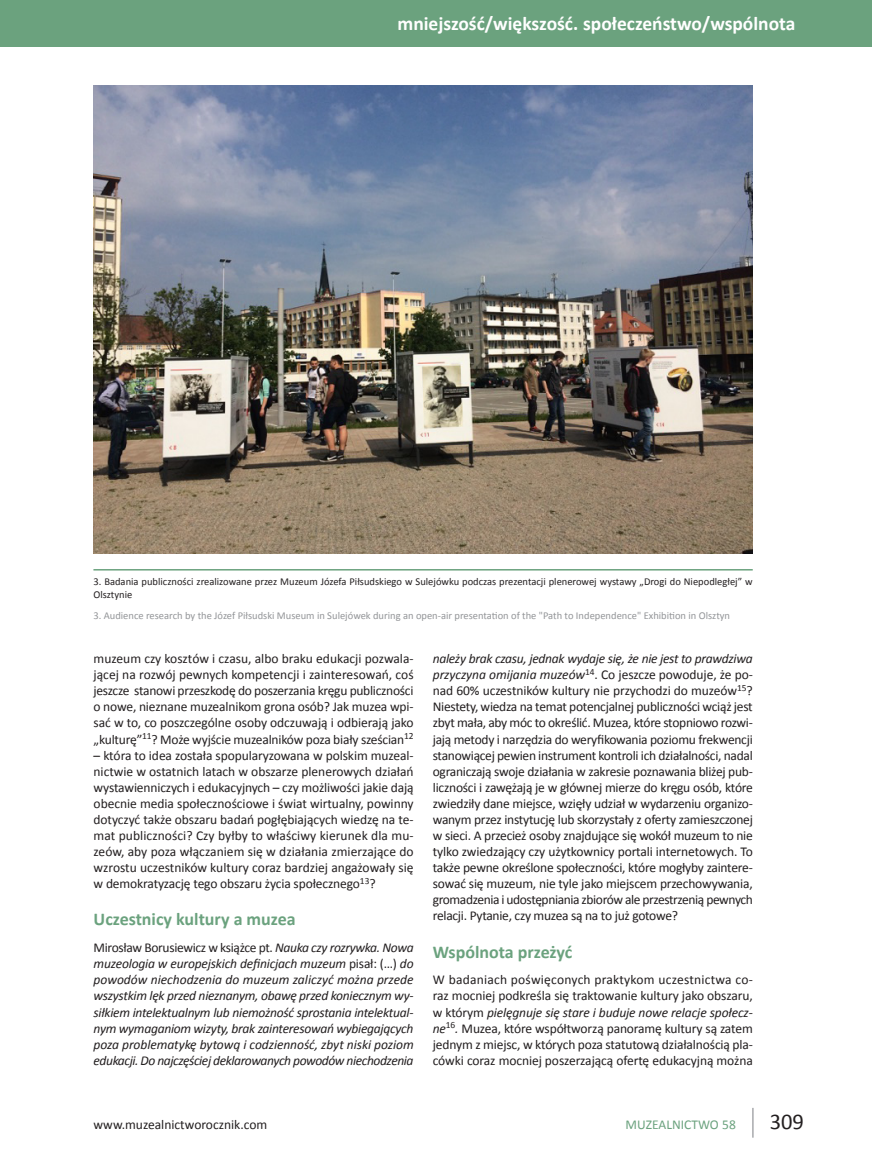
<style>
.page{position:relative;width:872px;height:1170px;background:#fff}
.page>*{position:absolute;margin:0;border:0;box-sizing:border-box;transform-origin:0 0}
.t1{font:22.5px "Calibri";color:#231f20}
.t2{font:700 19.5px "Calibri";color:#fff}
.SRODTYTUL{font:700 18px "Calibri";color:#6ba27e}
.BODY_TEXT{font:13.5px/16px "Calibri";letter-spacing:-.02em;color:#221e1f;text-align:justify}
.BODY_TEXT-2{font:13.5px/16px "Calibri";letter-spacing:-.015em;color:#231f20;text-align:justify}
.BODY_TEXT-3{font:italic 13.5px/16px "Calibri";letter-spacing:-.03em;color:#221e1f;text-align:justify}
.t3{font:13.5px "Calibri";color:#6ba27e}
.podpis_ilustracja_po{font:10.5px/12.6px "Calibri";color:#231f20}
.podpis_ilustracje_an{font:10.5px "Calibri";color:#939598}
.s1{font-style:normal;color:#231f20}
.s2{color:#231f20}
.s3{font-style:italic}
</style>
<div class="page">
<hr style="left:752px;top:1107px;width:1px;height:30px;background:#a8a9ad">
<div style="left:0;top:0;width:872px;height:47px;background:#6ba27e"></div>
<img style="left:93px;top:85px;width:660px;height:468px">
<hr style="left:93px;top:569px;width:659px;height:1px;background:#6ba27e">
<h2 class="t2" style="left:397px;top:11px;width:399px">mniejszość/większość. społeczeństwo/wspólnota</h2>
<p class="podpis_ilustracja_po" style="left:93px;top:575px;width:661px">3. Badania publiczności zrealizowane przez Muzeum Józefa Piłsudskiego w Sulejówku podczas prezentacji plenerowej wystawy „Drogi do Niepodległej” w<br>Olsztynie</p>
<p class="podpis_ilustracje_an" style="left:93px;top:609px;width:638px">3. Audience research by the Józef Piłsudski Museum in Sulejówek during an open-air presentation of the "Path to Independence" Exhibition in Olsztyn</p>
<p class="BODY_TEXT-2" style="left:94px;top:650px;width:321px">muzeum czy kosztów i czasu, albo braku edukacji pozwala&shy;jącej na rozwój pewnych kompetencji i zainteresowań, coś jeszcze stanowi przeszkodę do poszerzania kręgu publiczności o nowe, nieznane muzealnikom grona osób? Jak muzea wpi&shy;sać w to, co poszczególne osoby odczuwają i odbierają jako „kulturę”<sup>11</sup>? Może wyjście muzealników poza biały sześcian<sup>12</sup></p>
<p class="BODY_TEXT-2" style="left:94px;top:746px;width:322px">– która to idea została spopularyzowana w polskim muzeal&shy;nictwie w ostatnich latach w obszarze plenerowych działań wystawienniczych i edukacyjnych – czy możliwości jakie dają obecnie media społecznościowe i świat wirtualny, powinny dotyczyć także obszaru badań pogłębiających wiedzę na te&shy;mat publiczności? Czy byłby to właściwy kierunek dla mu&shy;zeów, aby poza włączaniem się w działania zmierzające do wzrostu uczestników kultury coraz bardziej angażowały się w demokratyzację tego obszaru życia społecznego<sup>13</sup>?</p>
<p class="SRODTYTUL" style="left:94px;top:907px;width:204px">Uczestnicy kultury a muzea</p>
<p class="BODY_TEXT-3" style="left:94px;top:939px;width:322px"><span class="s1">Mirosław Borusiewicz w książce pt.</span> <span class="s2">Nauka czy rozrywka. Nowa muzeologia w europejskich definicjach muzeum</span> <span class="s1">pisał: (…)</span> do powodów niechodzenia do muzeum zaliczyć można przede wszystkim lęk przed nieznanym, obawę przed koniecznym wy&shy;siłkiem intelektualnym lub niemożność sprostania intelektual&shy;nym wymaganiom wizyty, brak zainteresowań wybiegających poza problematykę bytową i codzienność, zbyt niski poziom edukacji. Do najczęściej deklarowanych powodów niechodzenia</p>
<p class="BODY_TEXT" style="left:433px;top:650px;width:322px"><span class="s3">należy brak czasu, jednak wydaje się, że nie jest to prawdziwa przyczyna omijania muzeów</span><sup>14</sup>. Co jeszcze powoduje, że po&shy;nad 60% uczestników kultury nie przychodzi do muzeów<sup>15</sup>?<br>Niestety, wiedza na temat potencjalnej publiczności wciąż jest zbyt mała, aby móc to określić. Muzea, które stopniowo rozwi&shy;jają metody i narzędzia do weryfikowania poziomu frekwencji stanowiącej pewien instrument kontroli ich działalności, nadal ograniczają swoje działania w zakresie poznawania bliżej pub&shy;liczności i zawężają je w głównej mierze do kręgu osób, które zwiedziły dane miejsce, wzięły udział w wydarzeniu organizo&shy;wanym przez instytucję lub skorzystały z oferty zamieszczonej w sieci. A przecież osoby znajdujące się wokół muzeum to nie tylko zwiedzający czy użytkownicy portali internetowych. To także pewne określone społeczności, które mogłyby zaintere&shy;sować się muzeum, nie tyle jako miejscem przechowywania, gromadzenia i udostępniania zbiorów ale przestrzenią pewnych relacji. Pytanie, czy muzea są na to już gotowe?</p>
<p class="SRODTYTUL" style="left:433px;top:939px;width:141px">Wspólnota przeżyć</p>
<p class="BODY_TEXT" style="left:433px;top:971px;width:321px">W badaniach poświęconych praktykom uczestnictwa co&shy;raz mocniej podkreśla się traktowanie kultury jako obszaru, w którym <span class="s3">pielęgnuje się stare i buduje nowe relacje społecz&shy;ne</span><sup>16</sup><span class="s3">.</span> Muzea, które współtworzą panoramę kultury są zatem jednym z miejsc, w których poza statutową działalnością pla&shy;cówki coraz mocniej poszerzającą ofertę edukacyjną można</p>
<p class="BODY_TEXT-2" style="left:94px;top:1115px;width:175px">www.muzealnictworocznik.com</p>
<p class="t3" style="left:625px;top:1115px;width:112px">MUZEALNICTWO 58</p>
<h1 class="t1" style="left:770px;top:1107px;width:36px">309</h1>
</div>
